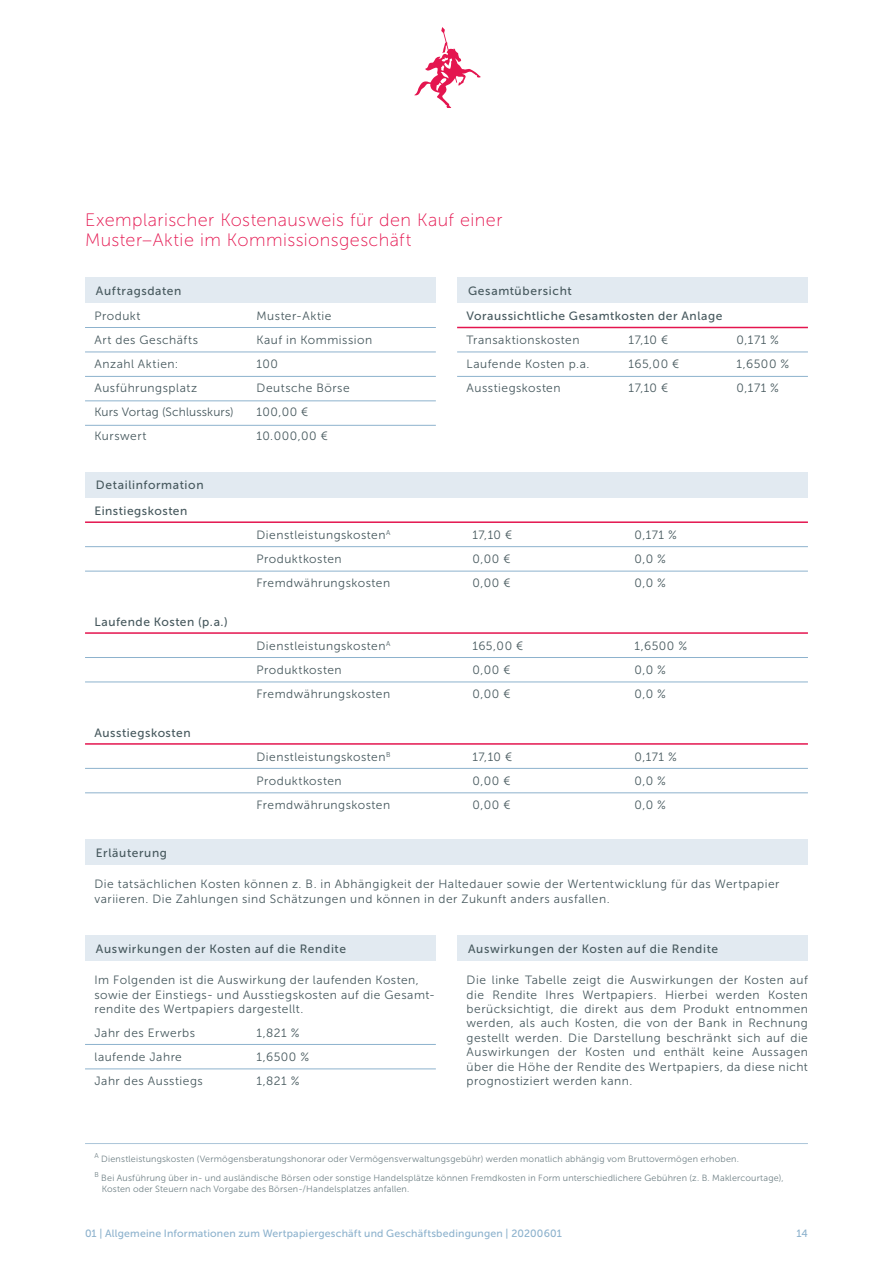
<style>
.page{position:relative;width:893px;height:1263px;background:#fff}
.page>*{position:absolute;margin:0;border:0;box-sizing:border-box;transform-origin:0 0}
._01_head_neu{font:18px/19.5px "Museo Sans 100";letter-spacing:.025em;color:#e4154f}
.Formtextklein{font:12px/14.4px "Museo Sans 300";letter-spacing:.04em;color:#47595e}
._03_head_content_neu{font:12px "Museo Sans 500";letter-spacing:.05em;color:#47595e}
.Formtextklein-2{font:12px "Museo Sans 500";letter-spacing:.045em;color:#47595e}
.Formtextklein-3{font:12px "Museo Sans 300";letter-spacing:.01em;color:#47595e}
.t1{font:10.5px "Museo Sans 500";letter-spacing:.02em;color:#8db2cd}
.Formtextklein-4{font:9px/10.8px "Museo Sans 300";letter-spacing:.025em;color:#708186}
</style>
<div class="page">
<svg style="left:414px;top:27px;width:67px;height:81px"></svg>
<hr style="left:85px;top:327px;width:351px;height:1px;background:#8db2cd">
<hr style="left:85px;top:1044px;width:351px;height:1px;background:#8db2cd">
<hr style="left:457px;top:327px;width:351px;height:1px;background:#e4154f">
<hr style="left:85px;top:521px;width:723px;height:2px;background:#e4154f">
<hr style="left:85px;top:632px;width:723px;height:2px;background:#e4154f">
<hr style="left:85px;top:743px;width:723px;height:2px;background:#e4154f">
<hr style="left:85px;top:352px;width:351px;height:1px;background:#8db2cd">
<hr style="left:85px;top:1068px;width:351px;height:1px;background:#8db2cd">
<hr style="left:457px;top:352px;width:351px;height:1px;background:#8db2cd">
<hr style="left:85px;top:546px;width:723px;height:1px;background:#8db2cd">
<hr style="left:85px;top:657px;width:723px;height:1px;background:#8db2cd">
<hr style="left:85px;top:768px;width:723px;height:1px;background:#8db2cd">
<hr style="left:85px;top:376px;width:351px;height:1px;background:#8db2cd">
<hr style="left:457px;top:376px;width:351px;height:1px;background:#8db2cd">
<hr style="left:85px;top:571px;width:723px;height:1px;background:#8db2cd">
<hr style="left:85px;top:681px;width:723px;height:1px;background:#8db2cd">
<hr style="left:85px;top:792px;width:723px;height:1px;background:#8db2cd">
<hr style="left:85px;top:1143px;width:723px;height:1px;background:#aac5d9">
<hr style="left:85px;top:400px;width:351px;height:1px;background:#8db2cd">
<hr style="left:85px;top:425px;width:351px;height:1px;background:#8db2cd">
<div style="left:85px;top:277px;width:351px;height:26px;background:#e2eaf1"></div>
<div style="left:457px;top:277px;width:351px;height:26px;background:#e2eaf1"></div>
<div style="left:85px;top:839px;width:723px;height:26px;background:#e2eaf1"></div>
<div style="left:85px;top:935px;width:351px;height:26px;background:#e2eaf1"></div>
<div style="left:457px;top:935px;width:351px;height:26px;background:#e2eaf1"></div>
<div style="left:85px;top:472px;width:723px;height:26px;background:#e2eaf1"></div>
<p class="_01_head_neu" style="left:85px;top:210px;width:419px">Exemplarischer Kostenausweis für den Kauf einer<br>Muster–Aktie im Kommissionsgeschäft</p>
<p class="_03_head_content_neu" style="left:96px;top:284px;width:87px">Auftragsdaten</p>
<p class="_03_head_content_neu" style="left:468px;top:284px;width:105px">Gesamtübersicht</p>
<p class="Formtextklein" style="left:94px;top:309px;width:48px">Produkt</p>
<p class="Formtextklein" style="left:256px;top:309px;width:77px">Muster-Aktie</p>
<p class="Formtextklein" style="left:94px;top:333px;width:105px">Art des Geschäfts</p>
<p class="Formtextklein" style="left:256px;top:333px;width:117px">Kauf in Kommission</p>
<p class="Formtextklein" style="left:94px;top:357px;width:85px">Anzahl Aktien:</p>
<p class="Formtextklein" style="left:256px;top:357px;width:23px">100</p>
<p class="Formtextklein" style="left:94px;top:381px;width:104px">Ausführungsplatz</p>
<p class="Formtextklein" style="left:256px;top:381px;width:95px">Deutsche Börse</p>
<p class="Formtextklein-3" style="left:94px;top:405px;width:141px">Kurs Vortag (Schlusskurs)</p>
<p class="Formtextklein" style="left:256px;top:405px;width:53px">100,00 €</p>
<p class="Formtextklein" style="left:94px;top:429px;width:53px">Kurswert</p>
<p class="Formtextklein" style="left:256px;top:429px;width:73px">10.000,00 €</p>
<p class="_03_head_content_neu" style="left:96px;top:479px;width:109px">Detailinformation</p>
<p class="Formtextklein-2" style="left:94px;top:504px;width:94px">Einstiegskosten</p>
<p class="Formtextklein-2" style="left:467px;top:309px;width:257px">Voraussichtliche Gesamtkosten der Anlage</p>
<p class="Formtextklein" style="left:467px;top:333px;width:114px">Transaktionskosten</p>
<p class="Formtextklein" style="left:629px;top:333px;width:41px">17,10 €</p>
<p class="Formtextklein" style="left:737px;top:333px;width:44px">0,171 %</p>
<p class="Formtextklein" style="left:467px;top:357px;width:124px">Laufende Kosten p.a.</p>
<p class="Formtextklein" style="left:629px;top:357px;width:52px">165,00 €</p>
<p class="Formtextklein" style="left:737px;top:357px;width:54px">1,6500 %</p>
<p class="Formtextklein" style="left:467px;top:381px;width:95px">Ausstiegskosten</p>
<p class="Formtextklein" style="left:629px;top:381px;width:41px">17,10 €</p>
<p class="Formtextklein" style="left:737px;top:381px;width:44px">0,171 %</p>
<p class="Formtextklein-2" style="left:94px;top:615px;width:135px">Laufende Kosten (p.a.)</p>
<p class="Formtextklein-2" style="left:94px;top:726px;width:98px">Ausstiegskosten</p>
<p class="_03_head_content_neu" style="left:96px;top:846px;width:73px">Erläuterung</p>
<p class="Formtextklein" style="left:256px;top:527px;width:135px">Dienstleistungskosten<sup>A</sup></p>
<p class="Formtextklein" style="left:473px;top:527px;width:41px">17,10 €</p>
<p class="Formtextklein" style="left:635px;top:527px;width:44px">0,171 %</p>
<p class="Formtextklein" style="left:256px;top:551px;width:87px">Produktkosten</p>
<p class="Formtextklein" style="left:473px;top:551px;width:39px">0,00 €</p>
<p class="Formtextklein" style="left:635px;top:551px;width:33px">0,0 %</p>
<p class="Formtextklein" style="left:256px;top:575px;width:135px">Fremdwährungskosten</p>
<p class="Formtextklein" style="left:472px;top:575px;width:39px">0,00 €</p>
<p class="Formtextklein" style="left:634px;top:575px;width:33px">0,0 %</p>
<p class="Formtextklein" style="left:256px;top:638px;width:135px">Dienstleistungskosten<sup>A</sup></p>
<p class="Formtextklein" style="left:472px;top:638px;width:52px">165,00 €</p>
<p class="Formtextklein" style="left:634px;top:638px;width:54px">1,6500 %</p>
<p class="Formtextklein" style="left:256px;top:662px;width:87px">Produktkosten</p>
<p class="Formtextklein" style="left:473px;top:662px;width:39px">0,00 €</p>
<p class="Formtextklein" style="left:635px;top:662px;width:33px">0,0 %</p>
<p class="Formtextklein" style="left:256px;top:686px;width:135px">Fremdwährungskosten</p>
<p class="Formtextklein" style="left:472px;top:686px;width:39px">0,00 €</p>
<p class="Formtextklein" style="left:634px;top:686px;width:33px">0,0 %</p>
<p class="Formtextklein" style="left:256px;top:749px;width:135px">Dienstleistungskosten<sup>B</sup></p>
<p class="Formtextklein" style="left:472px;top:749px;width:41px">17,10 €</p>
<p class="Formtextklein" style="left:634px;top:749px;width:44px">0,171 %</p>
<p class="Formtextklein" style="left:256px;top:773px;width:87px">Produktkosten</p>
<p class="Formtextklein" style="left:473px;top:773px;width:39px">0,00 €</p>
<p class="Formtextklein" style="left:635px;top:773px;width:33px">0,0 %</p>
<p class="Formtextklein" style="left:256px;top:797px;width:135px">Fremdwährungskosten</p>
<p class="Formtextklein" style="left:472px;top:797px;width:39px">0,00 €</p>
<p class="Formtextklein" style="left:634px;top:797px;width:33px">0,0 %</p>
<p class="Formtextklein" style="left:94px;top:877px;width:686px">Die tatsächlichen Kosten können z. B. in Abhängigkeit der Haltedauer sowie der Wertentwicklung für das Wertpapier variieren. Die Zahlungen sind Schätzungen und können in der Zukunft anders ausfallen.</p>
<p class="_03_head_content_neu" style="left:96px;top:942px;width:251px">Auswirkungen der Kosten auf die Rendite</p>
<p class="_03_head_content_neu" style="left:468px;top:942px;width:251px">Auswirkungen der Kosten auf die Rendite</p>
<p class="Formtextklein" style="left:94px;top:973px;width:340px">Im Folgenden ist die Auswirkung der laufenden Kosten, sowie der Einstiegs- und Ausstiegskosten auf die Gesamt&shy;rendite des Wertpapiers dargestellt.</p>
<p class="Formtextklein" style="left:467px;top:973px;width:343px;text-align:justify">Die linke Tabelle zeigt die Auswirkungen der Kosten auf die Rendite Ihres Wertpapiers. Hierbei werden Kosten berücksichtigt, die direkt aus dem Produkt entnommen werden, als auch Kosten, die von der Bank in Rechnung gestellt werden. Die Darstellung beschränkt sich auf die Auswirkungen der Kosten und enthält keine Aussagen über die Höhe der Rendite des Wertpapiers, da diese nicht prognostiziert werden kann.</p>
<p class="Formtextklein" style="left:94px;top:1026px;width:102px">Jahr des Erwerbs</p>
<p class="Formtextklein" style="left:256px;top:1026px;width:45px">1,821 %</p>
<p class="Formtextklein" style="left:94px;top:1050px;width:89px">laufende Jahre</p>
<p class="Formtextklein" style="left:256px;top:1050px;width:54px">1,6500 %</p>
<p class="Formtextklein" style="left:94px;top:1074px;width:110px">Jahr des Ausstiegs</p>
<p class="Formtextklein" style="left:256px;top:1074px;width:45px">1,821 %</p>
<p class="Formtextklein-4" style="left:94px;top:1154px;width:646px"><sup>A</sup> Dienstleistungskosten (Vermögensberatungshonorar oder Vermögensverwaltungsgebühr) werden monatlich abhängig vom Bruttovermögen erhoben.</p>
<p class="Formtextklein-4" style="left:102px;top:1172px;width:684px;text-indent:-7px"><sup>B</sup> Bei Ausführung über in- und ausländische Börsen oder sonstige Handelsplätze können Fremdkosten in Form unterschiedlichere Gebühren (z. B. Maklercourtage),<br>Kosten oder Steuern nach Vorgabe des Börsen-/Handelsplatzes anfallen.</p>
<p class="t1" style="left:85px;top:1227px;width:478px">01 | Allgemeine Informationen zum Wertpapiergeschäft und Geschäftsbedingungen | 20200601</p>
<p class="t1" style="left:796px;top:1227px;width:13px">14</p>
</div>
